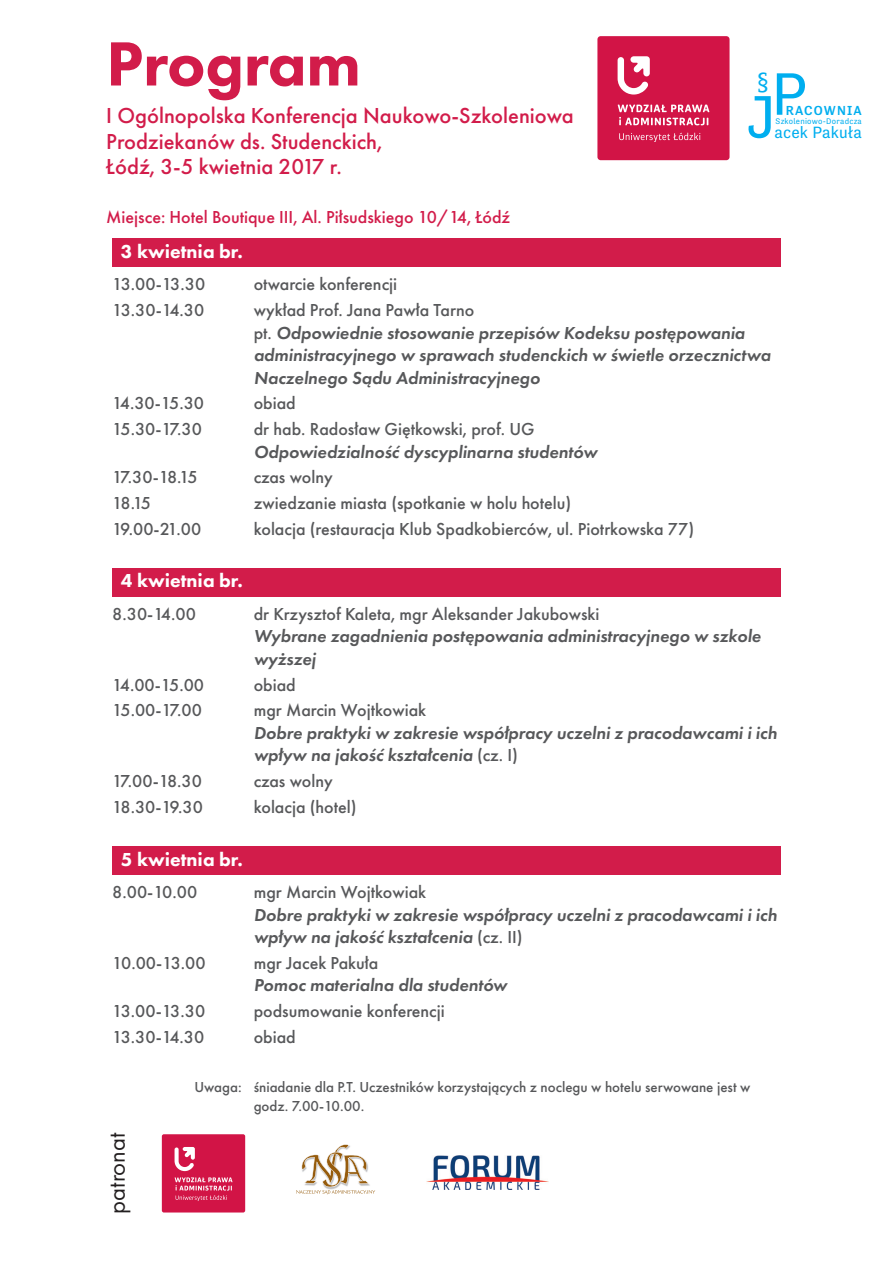
<style>
.page{position:relative;width:893px;height:1263px;background:#fff}
.page>*{position:absolute;margin:0;border:0;box-sizing:border-box;transform-origin:0 0}
.t1{font:800 64.65px "Futura PT";color:#d21c4a}
.t2{font:61.35px "Tenso";color:#00aeef}
.data{font:24.75px "Futura PT";color:#231f20}
.t3{font:500 22.5px/25.5px "Futura PT";color:#d21c4a}
.t4{font:21.6px "Clavo";color:#00aeef}
.t5{font:800 19.5px "Futura PT";color:#fff}
.body{font:italic 600 18px/22.5px "Futura PT";color:#57585a}
.body-2{font:500 18px "Futura PT";color:#57585a}
.t6{font:500 18px "Futura PT";color:#d21c4a}
.t7{font:16.8px "Tenso";letter-spacing:.01em;color:#00aeef}
.body-3{font:500 15px/19.5px "Futura PT";color:#57585a}
.t8{font:500 13.35px "Tenso";letter-spacing:.085em;color:#00aeef}
.t9{font:8.4px "Tenso";letter-spacing:.03em;color:#00aeef}
.s1{font-weight:500;font-style:normal}
</style>
<div class="page">
<div style="left:112px;top:239px;width:669px;height:28px;background:#d21c4a"></div>
<div style="left:112px;top:568px;width:669px;height:28px;background:#d21c4a"></div>
<div style="left:112px;top:846px;width:669px;height:28px;background:#d21c4a"></div>
<div style="left:597px;top:36px;width:132px;height:124px;background:#d21446;border-radius:3px"></div>
<svg style="left:618px;top:56px;width:32px;height:39px"></svg>
<svg style="left:618px;top:105px;width:91px;height:20px"></svg>
<svg style="left:619px;top:133px;width:81px;height:9px"></svg>
<svg style="left:296px;top:1144px;width:79px;height:50px"></svg>
<img style="left:426px;top:1155px;width:122px;height:34px">
<div style="left:162px;top:1134px;width:83px;height:78px;background:#d21446;border-radius:2px"></div>
<svg style="left:175px;top:1147px;width:20px;height:24px"></svg>
<svg style="left:175px;top:1177px;width:57px;height:24px"></svg>
<h1 class="t1" style="left:106px;top:23px;width:256px">Program</h1>
<p class="t4" style="left:757px;top:66px;width:12px">§</p>
<p class="t2" style="left:771px;top:59px;width:37px">P</p>
<p class="t9" style="left:776px;top:116px;width:88px">Szkoleniowo-Doradcza</p>
<p class="t2" style="left:746px;top:82px;width:31px">J</p>
<p class="t8" style="left:786px;top:102px;width:78px">RACOWNIA</p>
<h2 class="t3" style="left:106px;top:103px;width:469px">I Ogólnopolska Konferencja Naukowo-Szkoleniowa<br>Prodziekanów ds. Studenckich,<br>Łódź, 3-5 kwietnia 2017 r.</h2>
<h5 class="t6" style="left:106px;top:206px;width:405px">Miejsce: Hotel Boutique III, Al. Piłsudskiego 10/14, Łódź</h5>
<h3 class="t5" style="left:121px;top:239px;width:124px">3 kwietnia br.</h3>
<p class="body-2" style="left:112px;top:274px;width:94px">13.00-13.30</p>
<p class="body-2" style="left:254px;top:274px;width:145px">otwarcie konferencji</p>
<p class="body-2" style="left:112px;top:299px;width:94px">13.30-14.30</p>
<p class="body" style="left:254px;top:298px;width:519px"><span class="s1">wykład Prof. Jana Pawła Tarno<br>pt.</span> Odpowiednie stosowanie przepisów Kodeksu postępowania administracyjnego w sprawach studenckich w świetle orzecznictwa Naczelnego Sądu Administracyjnego</p>
<p class="body-2" style="left:112px;top:392px;width:93px">14.30-15.30</p>
<p class="body-2" style="left:254px;top:392px;width:44px">obiad</p>
<p class="body-2" style="left:112px;top:418px;width:91px">15.30-17.30</p>
<p class="body" style="left:254px;top:417px;width:345px"><span class="s1">dr hab. Radosław Giętkowski, prof. UG<br></span>Odpowiedzialność dyscyplinarna studentów</p>
<p class="body-2" style="left:112px;top:466px;width:87px">17.30-18.15</p>
<p class="body-2" style="left:254px;top:466px;width:81px">czas wolny</p>
<p class="body-2" style="left:112px;top:492px;width:40px">18.15</p>
<p class="body-2" style="left:254px;top:492px;width:319px">zwiedzanie miasta (spotkanie w holu hotelu)</p>
<p class="body-2" style="left:112px;top:518px;width:91px">19.00-21.00</p>
<p class="body-2" style="left:254px;top:518px;width:442px">kolacja (restauracja Klub Spadkobierców, ul. Piotrkowska 77)</p>
<h3 class="t5" style="left:121px;top:569px;width:124px">4 kwietnia br.</h3>
<p class="body-2" style="left:112px;top:603px;width:85px">8.30-14.00</p>
<p class="body" style="left:254px;top:602px;width:509px"><span class="s1">dr Krzysztof Kaleta, mgr Aleksander Jakubowski<br></span>Wybrane zagadnienia postępowania administracyjnego w szkole wyższej</p>
<p class="body-2" style="left:112px;top:674px;width:93px">14.00-15.00</p>
<p class="body-2" style="left:254px;top:674px;width:44px">obiad</p>
<p class="body-2" style="left:112px;top:699px;width:91px">15.00-17.00</p>
<p class="body" style="left:254px;top:699px;width:525px"><span class="s1">mgr Marcin Wojtkowiak<br></span>Dobre praktyki w zakresie współpracy uczelni z pracodawcami i ich wpływ na jakość kształcenia <span class="s1">(cz. I)</span></p>
<p class="body-2" style="left:112px;top:770px;width:91px">17.00-18.30</p>
<p class="body-2" style="left:254px;top:770px;width:81px">czas wolny</p>
<p class="body-2" style="left:112px;top:796px;width:92px">18.30-19.30</p>
<p class="body-2" style="left:254px;top:796px;width:104px">kolacja (hotel)</p>
<h3 class="t5" style="left:121px;top:847px;width:124px">5 kwietnia br.</h3>
<p class="body-2" style="left:112px;top:881px;width:86px">8.00-10.00</p>
<p class="body" style="left:254px;top:880px;width:525px"><span class="s1">mgr Marcin Wojtkowiak<br></span>Dobre praktyki w zakresie współpracy uczelni z pracodawcami i ich wpływ na jakość kształcenia <span class="s1">(cz. II)</span></p>
<p class="body-2" style="left:112px;top:952px;width:95px">10.00-13.00</p>
<p class="body" style="left:254px;top:951px;width:255px"><span class="s1">mgr Jacek Pakuła<br></span>Pomoc materialna dla studentów</p>
<p class="body-2" style="left:112px;top:1000px;width:94px">13.00-13.30</p>
<p class="body-2" style="left:254px;top:1000px;width:193px">podsumowanie konferencji</p>
<p class="body-2" style="left:112px;top:1026px;width:94px">13.30-14.30</p>
<p class="body-2" style="left:254px;top:1026px;width:44px">obiad</p>
<p class="body-3" style="left:194px;top:1077px;width:49px">Uwaga:</p>
<p class="body-3" style="left:254px;top:1077px;width:498px">śniadanie dla P.T. Uczestników korzystających z noclegu w hotelu serwowane jest w godz. 7.00-10.00.</p>
<p class="t7" style="left:774px;top:122px;width:89px">acek Pakuła</p>
<p class="data" style="left:102px;top:1213px;width:82px;rotate:-90deg">patronat</p>
</div>
